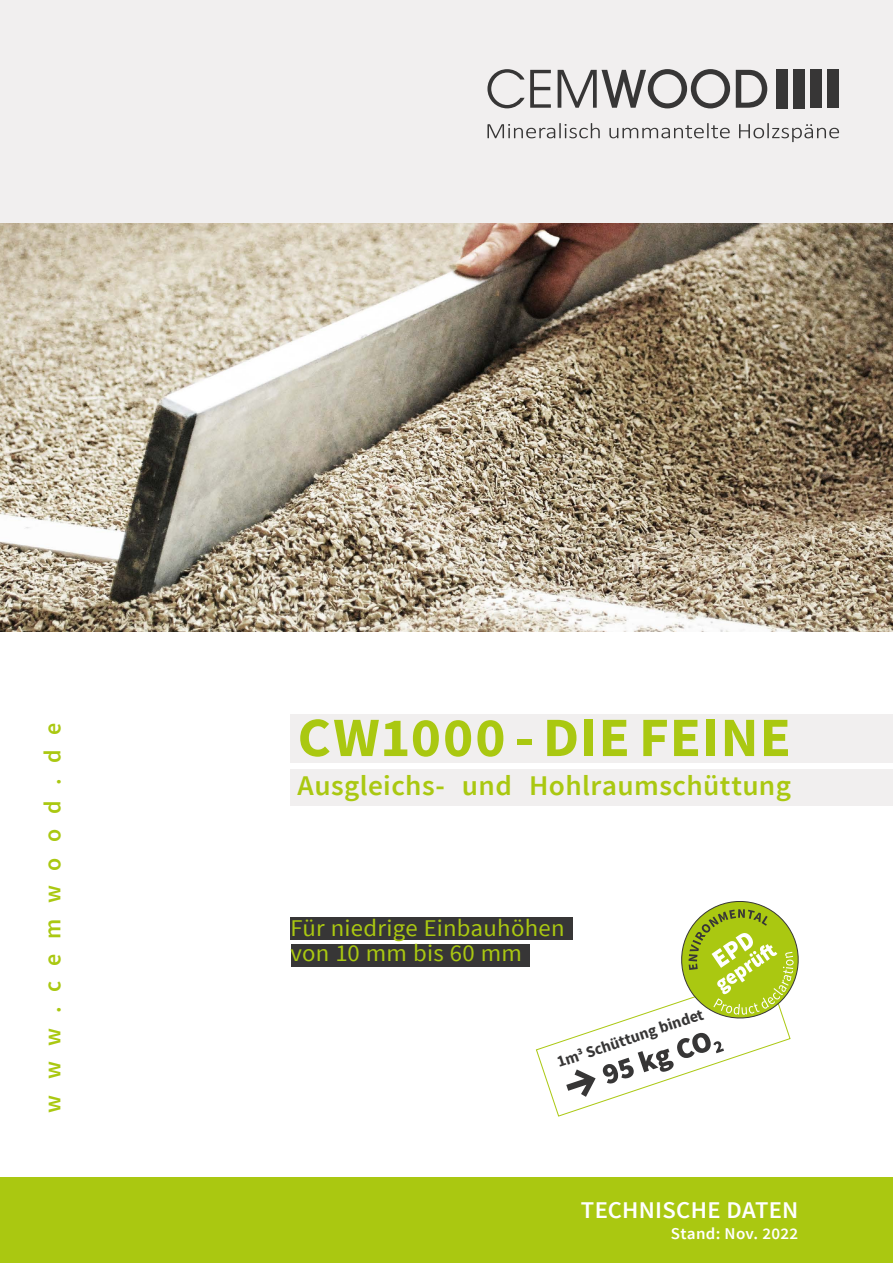
<style>
.page{position:relative;width:893px;height:1263px;background:#fff}
.page>*{position:absolute;margin:0;border:0;box-sizing:border-box;transform-origin:0 0}
.HL_Grün_Ohne_Raster{font:700 55.5px "Source Sans Pro";letter-spacing:.02em;color:#aac811}
.HL_Grün_Ohne_Raster-2{font:600 28.5px "Source Sans Pro";letter-spacing:.01em;color:#aac811}
.HL_Grün_Ohne_Raster-3{font:24px "Source Sans Pro";letter-spacing:.01em;color:#aac811}
.HL_Grün_Ohne_Raster-4{font:600 24px "Source Sans Pro";letter-spacing:.01em;color:#fff}
.Beschriftung_ohne_Ra{font:600 24px "Source Sans Pro";letter-spacing:.635em;color:#aac811}
.HL_Grün_Ohne_Raster-5{font:600 16.5px "Source Sans Pro";letter-spacing:.02em;color:#fff}
.t1{font:700 16.05px "Source Sans Pro";color:#373636}
</style>
<div class="page">
<div style="left:0;top:0;width:893px;height:223px;background:#f1efef"></div>
<div style="left:0;top:1177px;width:893px;height:86px;background:#aac811"></div>
<img style="left:0;top:223px;width:893px;height:408px">
<div style="left:291px;top:918px;width:282px;height:22px;background:#373636"></div>
<div style="left:291px;top:944px;width:239px;height:23px;background:#373636"></div>
<div style="left:776px;top:69px;width:12px;height:39px;background:#373636"></div>
<div style="left:794px;top:69px;width:11px;height:39px;background:#373636"></div>
<div style="left:811px;top:69px;width:11px;height:39px;background:#373636"></div>
<div style="left:828px;top:69px;width:11px;height:39px;background:#373636"></div>
<svg style="left:487px;top:69px;width:280px;height:39px"></svg>
<svg style="left:487px;top:123px;width:352px;height:19px"></svg>
<div style="left:291px;top:714px;width:602px;height:49px;background:#f1efef"></div>
<div style="left:291px;top:770px;width:602px;height:36px;background:#f1efef"></div>
<svg style="left:536px;top:901px;width:263px;height:216px"></svg>
<p class="Beschriftung_ohne_Ra" style="left:37px;top:1113px;width:392px;rotate:-90deg">www.cemwood.de</p>
<p class="HL_Grün_Ohne_Raster" style="left:298px;top:702px;width:495px">CW1000 - DIE FEINE</p>
<p class="HL_Grün_Ohne_Raster-2" style="left:298px;top:768px;width:495px">Ausgleichs- und Hohlraumschüttung</p>
<p class="HL_Grün_Ohne_Raster-3" style="left:291px;top:913px;width:276px">Für niedrige Einbauhöhen</p>
<p class="HL_Grün_Ohne_Raster-3" style="left:291px;top:938px;width:233px">von 10 mm bis 60 mm</p>
<p class="t1" style="left:554px;top:1053px;width:155px;rotate:-19deg">1m<sup>3</sup> Schüttung bindet</p>
<p class="HL_Grün_Ohne_Raster-4" style="left:581px;top:1195px;width:219px">TECHNISCHE DATEN</p>
<p class="HL_Grün_Ohne_Raster-5" style="left:671px;top:1223px;width:129px">Stand: Nov. 2022</p>
</div>
